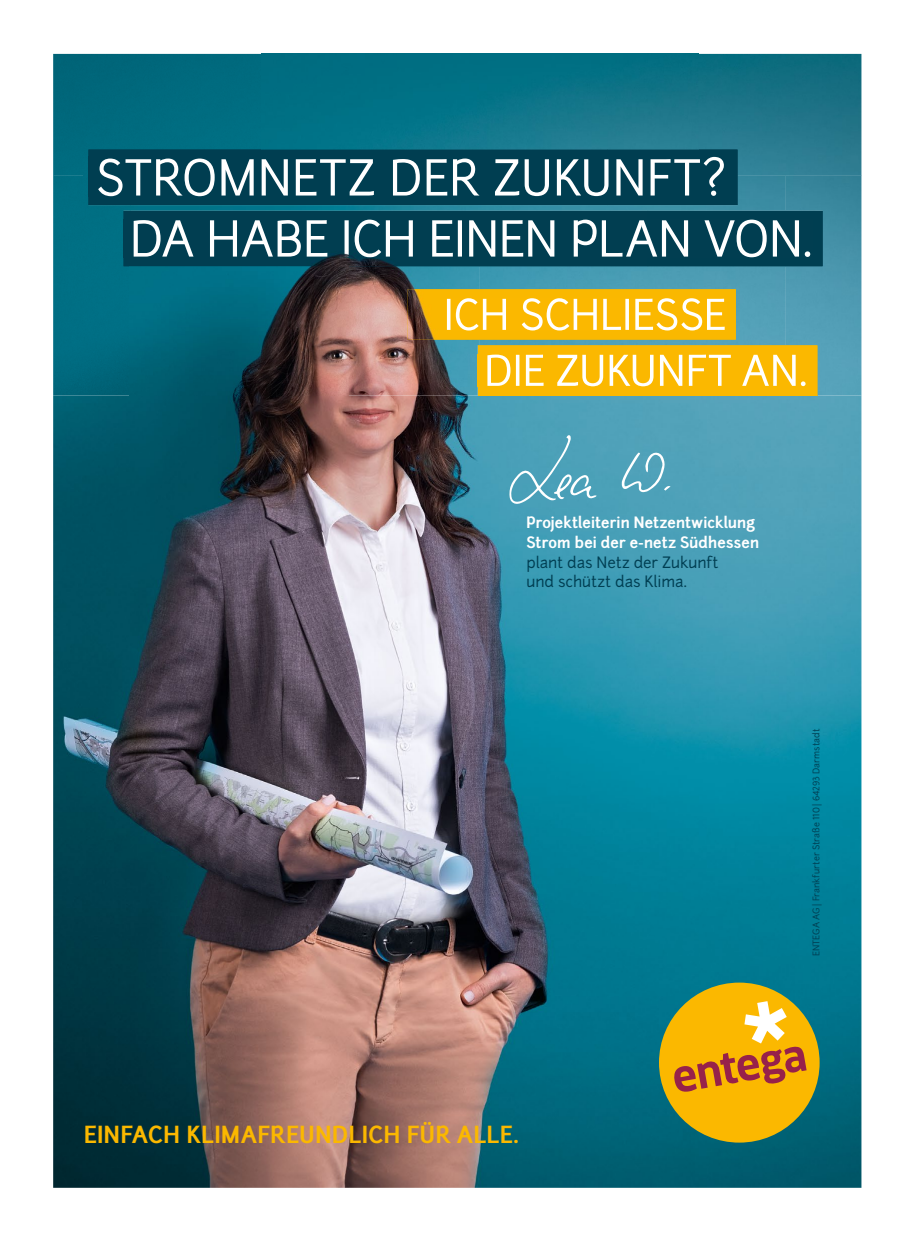
<style>
.page{position:relative;width:904px;height:1241px;background:#fff}
.page>*{position:absolute;margin:0;border:0;box-sizing:border-box;transform-origin:0 0}
.t1{font:700 22.38px "Junction";letter-spacing:.025em;color:#fbb800}
.t2{font:700 15px/19.6px "Junction";color:#fff}
.t3{font:15px/19.6px "Junction";letter-spacing:-.005em;color:#003e52}
.t4{font:8.75px "Junction";letter-spacing:.005em;color:#003e52}
</style>
<div class="page">
<img style="left:53px;top:395px;width:808px;height:792px">
<svg style="left:621px;top:452px;width:49px;height:40px;background:#6cb1c5"></svg>
<svg style="left:509px;top:435px;width:87px;height:69px;background:#5daabf"></svg>
<div style="left:53px;top:54px;width:208px;height:121px;background:#006a7e"></div>
<img style="left:261px;top:54px;width:437px;height:95px">
<img style="left:698px;top:54px;width:163px;height:121px">
<img style="left:53px;top:175px;width:77px;height:220px">
<img style="left:130px;top:175px;width:655px;height:36px">
<img style="left:785px;top:175px;width:76px;height:220px">
<img style="left:130px;top:266px;width:349px;height:129px">
<img style="left:479px;top:266px;width:306px;height:79px">
<div style="left:88px;top:149px;width:649px;height:56px;background:#003e51"></div>
<div style="left:124px;top:211px;width:698px;height:55px;background:#013e51"></div>
<img style="left:88px;top:157px;width:635px;height:39px">
<div style="left:83px;top:219px;width:41px;height:38px;background:#007084"></div>
<img style="left:124px;top:219px;width:688px;height:38px">
<img style="left:407px;top:289px;width:328px;height:50px">
<div style="left:478px;top:345px;width:339px;height:50px;background:#fbb800"></div>
<img style="left:447px;top:298px;width:279px;height:32px">
<img style="left:443px;top:354px;width:35px;height:32px">
<img style="left:478px;top:354px;width:327px;height:32px">
<div style="left:659px;top:982px;width:160px;height:160px;background:#fbb800;border-radius:50%"></div>
<svg style="left:673px;top:1000px;width:133px;height:92px"></svg>
<p class="t2" style="left:526px;top:512px;width:234px">Projektleiterin Netzentwicklung<br>Strom bei der e-netz Südhessen</p>
<p class="t3" style="left:526px;top:552px;width:193px">plant das Netz der Zukunft und schützt das Klima.</p>
<p class="t4" style="left:810px;top:955px;width:228px;rotate:-90deg">ENTEGA AG | Frankfurter Straße 110 | 64293 Darmstadt</p>
<h1 class="t1" style="left:84px;top:1119px;width:436px">EINFACH KLIMAFREUNDLICH FÜR ALLE.</h1>
</div>
